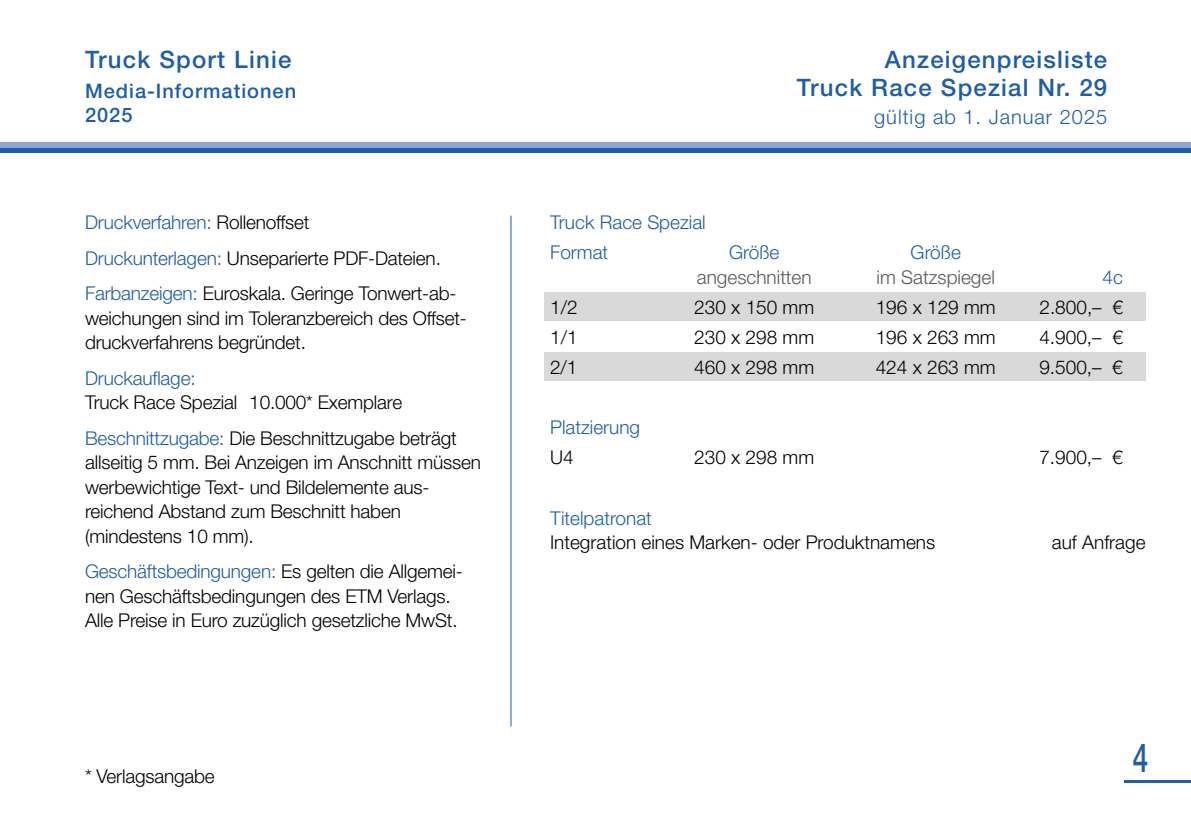
<style>
.page{position:relative;width:1191px;height:840px;background:#fff}
.page>*{position:absolute;margin:0;border:0;box-sizing:border-box;transform-origin:0 0}
.t1{font:500 40px "Helvetica Neue LT Std";color:#1f5da5;scale:.7 1}
.t2{font:500 24px/28px "Helvetica Neue LT Std";letter-spacing:.05em;color:#1f5da5;text-align:right}
.t3{font:500 20px/24px "Helvetica Neue LT Std";letter-spacing:.05em;color:#1f5da5}
.t4{font:300 20px "Helvetica Neue LT Std";letter-spacing:.05em;color:#1f5da5}
.t5{font:300 19px/24.4px "Helvetica Neue LT Std";letter-spacing:-.01em;color:#000}
.t6{font:300 19px/30px "Helvetica Neue LT Std";color:#1f5da5}
.t7{font:300 19px "Helvetica Neue LT Std";color:#585857}
.s1{color:#1f5da5}
</style>
<div class="page">
<div style="left:0;top:147px;width:1191px;height:6px;background:#1f5da5"></div>
<div style="left:0;top:142px;width:1191px;height:5px;background:#93a4d3"></div>
<hr style="left:1124px;top:780px;width:67px;height:2px;background:#1f5da5">
<div style="left:544px;top:351px;width:601px;height:29px;background:#d9d9d9"></div>
<div style="left:544px;top:292px;width:601px;height:28px;background:#d9d9d9"></div>
<hr style="left:510px;top:215px;width:1px;height:511px;background:#1f5da5">
<p class="t2" style="left:85px;top:45px;width:208px">Truck Sport Linie</p>
<p class="t3" style="left:85px;top:79px;width:213px">Media-Informationen<br>2025</p>
<p class="t5" style="left:85px;top:204px;width:373px;line-height:35.6px"><span class="s1">Druckverfahren:</span> Rollenoffset<br><span class="s1">Druckunterlagen:</span> Unseparierte PDF-Dateien.<br><span class="s1">Farbanzeigen:</span> Euroskala. Geringe Tonwert-ab-</p>
<p class="t5" style="left:85px;top:305px;width:383px">weichungen sind im Toleranzbereich des Offset&shy;druckverfahrens begründet.</p>
<p class="t6" style="left:85px;top:362px;width:112px">Druckauflage:</p>
<p class="t5" style="left:85px;top:384px;width:373px;line-height:35.8px">Truck Race Spezial 10.000* Exemplare<br><span class="s1">Beschnittzugabe:</span> Die Beschnittzugabe beträgt</p>
<p class="t5" style="left:85px;top:449px;width:397px">allseitig 5 mm. Bei Anzeigen im Anschnitt müssen werbewichtige Text- und Bildelemente aus&shy;reichend Abstand zum Beschnitt haben (mindestens 10 mm).</p>
<p class="t5" style="left:85px;top:558px;width:379px"><span class="s1">Geschäftsbedingungen:</span> Es gelten die Allgemei&shy;nen Geschäftsbedingungen des ETM Verlags.<br>Alle Preise in Euro zuzüglich gesetzliche MwSt.</p>
<p class="t5" style="left:85px;top:762px;width:131px">* Verlagsangabe</p>
<p class="t2" style="left:797px;top:45px;width:312px">Anzeigenpreisliste<br>Truck Race Spezial Nr. 29</p>
<p class="t4" style="left:874px;top:105px;width:235px">gültig ab 1. Januar 2025</p>
<p class="t6" style="left:550px;top:207px;width:157px">Truck Race Spezial<br>Format</p>
<p class="t6" style="left:729px;top:237px;width:52px">Größe</p>
<p class="t6" style="left:910px;top:237px;width:52px">Größe</p>
<p class="t7" style="left:697px;top:265px;width:116px">angeschnitten</p>
<p class="t7" style="left:876px;top:265px;width:120px">im Satzspiegel</p>
<p class="t6" style="left:1102px;top:261px;width:22px">4c</p>
<p class="t5" style="left:550px;top:294px;width:29px">1/2</p>
<p class="t5" style="left:694px;top:294px;width:122px">230 x 150 mm</p>
<p class="t5" style="left:875px;top:294px;width:122px">196 x 129 mm</p>
<p class="t5" style="left:1039px;top:294px;width:85px">2.800,– €</p>
<p class="t5" style="left:550px;top:324px;width:29px">1/1</p>
<p class="t5" style="left:694px;top:324px;width:122px">230 x 298 mm</p>
<p class="t5" style="left:875px;top:324px;width:122px">196 x 263 mm</p>
<p class="t5" style="left:1039px;top:324px;width:85px">4.900,– €</p>
<p class="t5" style="left:550px;top:354px;width:29px">2/1</p>
<p class="t5" style="left:694px;top:354px;width:122px">460 x 298 mm</p>
<p class="t5" style="left:875px;top:354px;width:122px">424 x 263 mm</p>
<p class="t5" style="left:1039px;top:354px;width:85px">9.500,– €</p>
<p class="t6" style="left:550px;top:412px;width:92px">Platzierung</p>
<p class="t5" style="left:550px;top:445px;width:25px">U4</p>
<p class="t5" style="left:694px;top:445px;width:122px">230 x 298 mm</p>
<p class="t5" style="left:1039px;top:445px;width:85px">7.900,– €</p>
<p class="t6" style="left:550px;top:502px;width:103px">Titelpatronat</p>
<p class="t5" style="left:550px;top:529px;width:387px">Integration eines Marken- oder Produktnamens</p>
<p class="t5" style="left:1052px;top:529px;width:95px">auf Anfrage</p>
<h1 class="t1" style="left:1132px;top:733px;width:24px">4</h1>
</div>
